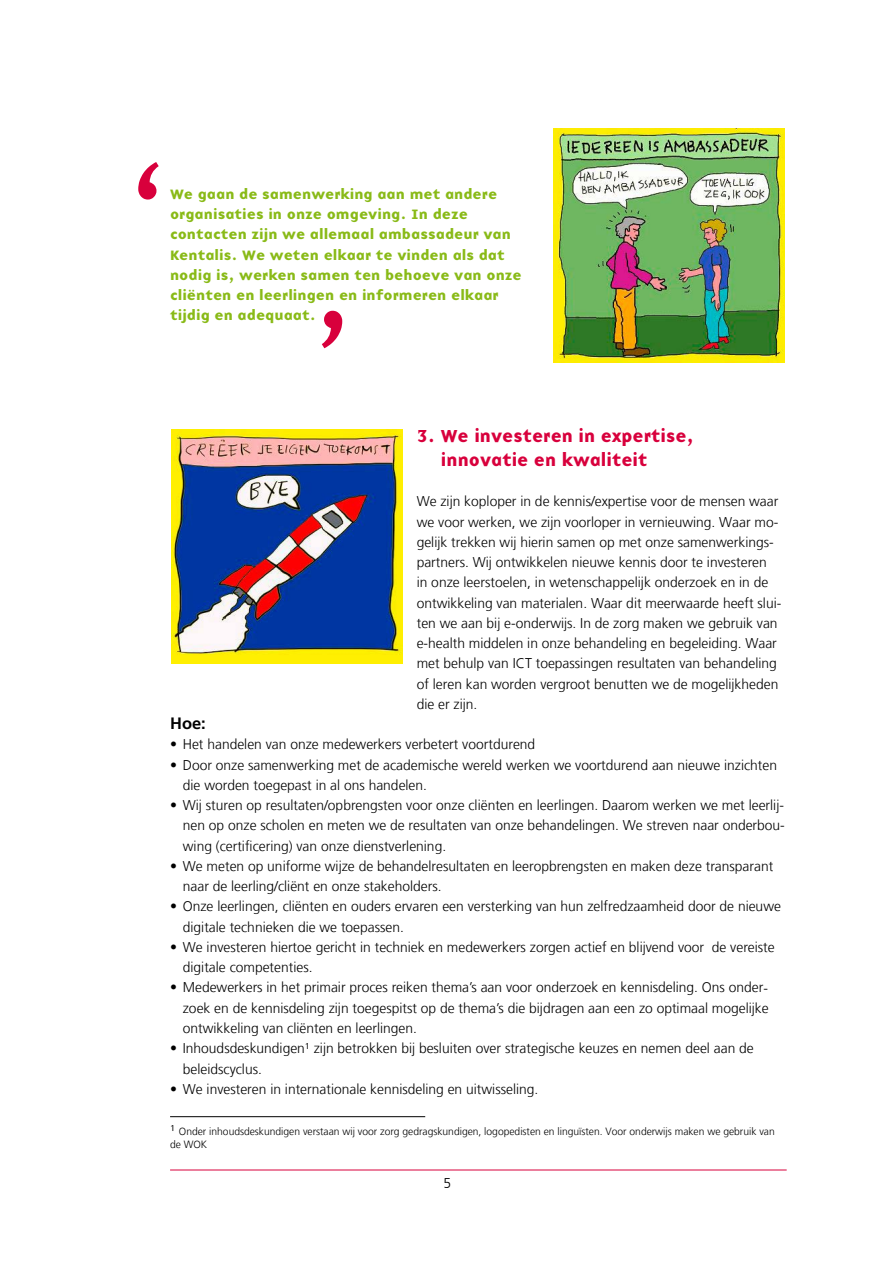
<style>
.page{position:relative;width:893px;height:1263px;background:#fff}
.page>*{position:absolute;margin:0;border:0;box-sizing:border-box;transform-origin:0 0}
.t1{font:90px "Base Nine B";color:#d8003c}
.t2{font:18px/24px "Base Nine B";color:#d8003c;scale:.93 1}
.t3{font:700 16.5px "Frutiger LT Std";color:#000}
.t4{font:300 14.1px/20.2px "Frutiger LT";color:#000}
.t5{font:14.1px/20.2px "Base Nine B";color:#89ba17}
.t6{font:300 10.5px/13.5px "Frutiger LT";color:#000}
.s1{font-size:14.1px}
</style>
<div class="page">
<hr style="left:170px;top:1170px;width:617px;height:1px;background:#d8003c">
<img style="left:553px;top:129px;width:231px;height:233px">
<img style="left:172px;top:429px;width:230px;height:234px">
<hr style="left:170px;top:1116px;width:255px;height:1px;background:#000">
<h1 class="t1" style="left:128px;top:140px;width:41px">‘</h1>
<p class="t5" style="left:170px;top:184px;width:353px">We gaan de samenwerking aan met andere organisaties in onze omgeving. In deze contacten zijn we allemaal ambassadeur van Kentalis. We weten elkaar te vinden als dat nodig is, werken samen ten behoeve van onze cliënten en leerlingen en informeren elkaar tijdig en adequaat.</p>
<h1 class="t1" style="left:353px;top:370px;width:41px;rotate:-180deg">‘</h1>
<p class="t2" style="left:441px;top:424px;width:274px;text-indent:-24px">3. We investeren in expertise, innovatie en kwaliteit</p>
<p class="t4" style="left:417px;top:492px;width:366px">We zijn koploper in de kennis/expertise voor de mensen waar we voor werken, we zijn voorloper in vernieuwing. Waar mo&shy;gelijk trekken wij hierin samen op met onze samenwerkings&shy;partners. Wij ontwikkelen nieuwe kennis door te investeren<br>in onze leerstoelen, in wetenschappelijk onderzoek en in de ontwikkeling van materialen. Waar dit meerwaarde heeft slui&shy;ten we aan bij e-onderwijs. In de zorg maken we gebruik van e-health middelen in onze behandeling en begeleiding. Waar met behulp van ICT toepassingen resultaten van behandeling of leren kan worden vergroot benutten we de mogelijkheden die er zijn.</p>
<p class="t3" style="left:170px;top:714px;width:37px">Hoe:</p>
<p class="t4" style="left:170px;top:735px;width:367px">• Het handelen van onze medewerkers verbetert voortdurend</p>
<p class="t4" style="left:183px;top:755px;width:596px;text-indent:-13px">• Door onze samenwerking met de academische wereld werken we voortdurend aan nieuwe inzichten die worden toegepast in al ons handelen.</p>
<p class="t4" style="left:183px;top:795px;width:604px;text-align:justify;text-indent:-13px">• Wij sturen op resultaten/opbrengsten voor onze cliënten en leerlingen. Daarom werken we met leerlij&shy;nen op onze scholen en meten we de resultaten van onze behandelingen. We streven naar onderbou&shy;wing (certificering) van onze dienstverlening.</p>
<p class="t4" style="left:183px;top:856px;width:592px;text-indent:-13px">• We meten op uniforme wijze de behandelresultaten en leeropbrengsten en maken deze transparant naar de leerling/cliënt en onze stakeholders.</p>
<p class="t4" style="left:183px;top:897px;width:600px;text-indent:-13px">• Onze leerlingen, cliënten en ouders ervaren een versterking van hun zelfredzaamheid door de nieuwe digitale technieken die we toepassen.</p>
<p class="t4" style="left:183px;top:937px;width:593px;text-indent:-13px">• We investeren hiertoe gericht in techniek en medewerkers zorgen actief en blijvend voor de vereiste digitale competenties.</p>
<p class="t4" style="left:183px;top:978px;width:587px;text-align:justify;text-indent:-13px">• Medewerkers in het primair proces reiken thema’s aan voor onderzoek en kennisdeling. Ons onder&shy;zoek en de kennisdeling zijn toegespitst op de thema’s die bijdragen aan een zo optimaal mogelijke ontwikkeling van cliënten en leerlingen.</p>
<p class="t4" style="left:183px;top:1038px;width:572px;text-indent:-13px">• Inhoudsdeskundigen¹ zijn betrokken bij besluiten over strategische keuzes en nemen deel aan de beleidscyclus.</p>
<p class="t4" style="left:170px;top:1079px;width:370px">• We investeren in internationale kennisdeling en uitwisseling.</p>
<p class="t6" style="left:170px;top:1125px;width:606px"><span class="s1">¹</span> Onder inhoudsdeskundigen verstaan wij voor zorg gedragskundigen, logopedisten en linguïsten. Voor onderwijs maken we gebruik van de WOK</p>
<p class="t4" style="left:444px;top:1173px;width:9px">5</p>
</div>
